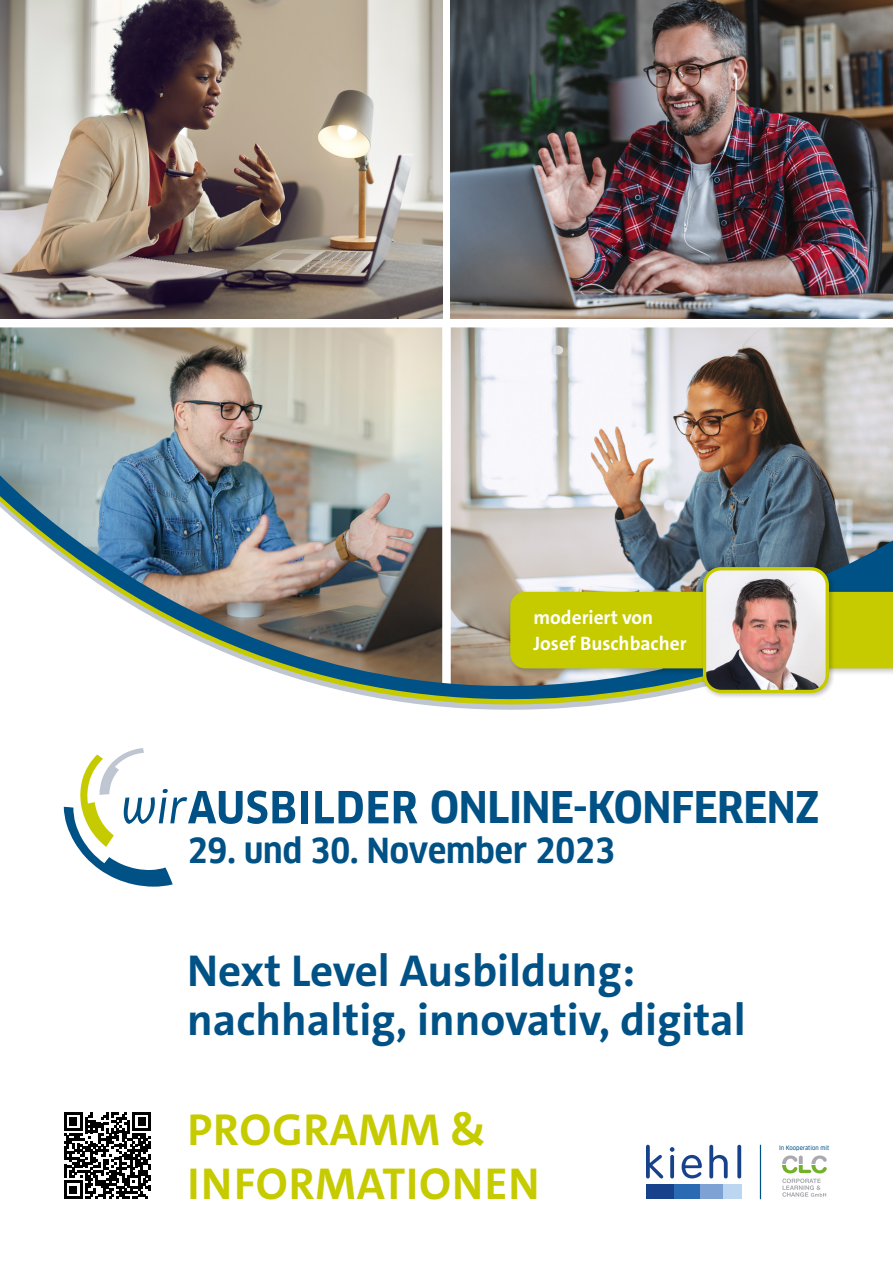
<style>
.page{position:relative;width:893px;height:1263px;background:#fff}
.page>*{position:absolute;margin:0;border:0;box-sizing:border-box;transform-origin:0 0}
.t1{font:700 45px/48.6px "The Sans C5";color:#005185}
.t2{font:700 45px/54px "The Sans C5";letter-spacing:.02em;color:#c6cb00}
.t3{font:700 42.6px "Clan Offc Pro Narr";letter-spacing:-.01em;color:#005185}
.t4{font:700 33.75px "Clan Offc Pro Narr";color:#005185}
.t5{font:700 19.5px/25.5px "The Sans C5";color:#fff}
.t6{font:6px "Clan Offc Pro Narr News";color:#005185}
</style>
<div class="page">
<img style="left:0;top:327px;width:442px;height:135px">
<img style="left:451px;top:327px;width:442px;height:135px">
<img style="left:0;top:0;width:442px;height:319px">
<img style="left:451px;top:0;width:442px;height:319px">
<img style="left:0;top:462px;width:893px;height:423px">
<svg style="left:64px;top:1112px;width:87px;height:87px"></svg>
<hr style="left:760px;top:1145px;width:1px;height:54px;background:#005185">
<svg style="left:782px;top:1155px;width:45px;height:42px"></svg>
<svg style="left:646px;top:1145px;width:95px;height:33px"></svg>
<div style="left:646px;top:1184px;width:28px;height:15px;background:#17428b"></div>
<div style="left:674px;top:1184px;width:26px;height:15px;background:#2a6ab2"></div>
<div style="left:700px;top:1184px;width:23px;height:15px;background:#7fa2d5"></div>
<div style="left:723px;top:1184px;width:18px;height:15px;background:#bcd5f0"></div>
<div style="left:507px;top:588px;width:386px;height:88px;background:#000;opacity:.25"></div>
<div style="left:510px;top:592px;width:383px;height:76px;background:#c6cb00"></div>
<div style="left:700px;top:564px;width:135px;height:135px;background:#000;opacity:.25"></div>
<img style="left:705px;top:569px;width:122px;height:122px">
<div style="left:703px;top:567px;width:126px;height:126px;border:3px solid #c6cb00;border-radius:17px"></div>
<p class="t5" style="left:534px;top:605px;width:154px">moderiert von<br>Josef Buschbacher</p>
<p class="t3" style="left:430px;top:783px;width:391px">ONLINE-KONFERENZ</p>
<p class="t4" style="left:188px;top:831px;width:429px">29. und 30. November 2023</p>
<p class="t1" style="left:187px;top:947px;width:560px">Next Level Ausbildung: nachhaltig, innovativ, digital</p>
<p class="t2" style="left:187px;top:1103px;width:354px">PROGRAMM &amp;<br>INFORMATIONEN</p>
<p class="t6" style="left:779px;top:1144px;width:51px">In Kooperation mit</p>
</div>
